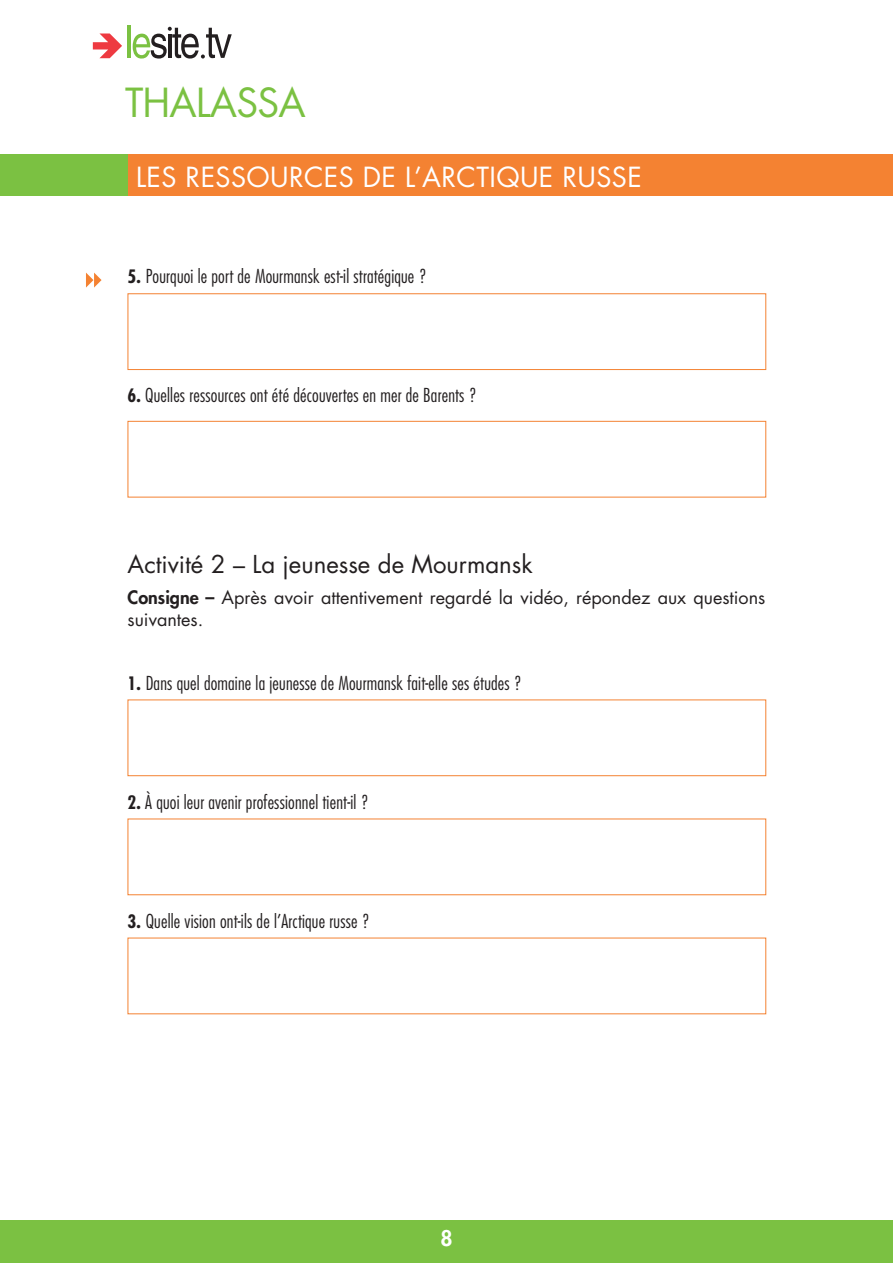
<style>
.page{position:relative;width:893px;height:1263px;background:#fff}
.page>*{position:absolute;margin:0;border:0;box-sizing:border-box;transform-origin:0 0}
.t1{font:39px "Futura Std";letter-spacing:-.02em;color:#7bc142}
.t2{font:27px "Futura Std";letter-spacing:.015em;color:#fff}
.t3{font:24px "Futura Std";color:#231f20}
.t4{font:800 21px "Futura Std";color:#fff}
.t5{font:300 condensed 18.75px "Futura Std";letter-spacing:.01em;color:#231f20}
.t6{font:18px/22.5px "Futura Std";color:#231f20}
.s1{font-weight:700;font-size:18px}
.s2{font-weight:800}
</style>
<div class="page">
<div style="left:0;top:1220px;width:893px;height:43px;background:#7bc142"></div>
<div style="left:128px;top:153px;width:765px;height:43px;background:#f48232"></div>
<div style="left:0;top:153px;width:128px;height:43px;background:#7bc142"></div>
<svg style="left:93px;top:33px;width:29px;height:25px"></svg>
<hr style="left:128px;top:26px;width:3px;height:32px;background:#7bc142">
<svg style="left:133px;top:27px;width:99px;height:32px"></svg>
<div style="left:128px;top:293px;width:638px;height:77px;border:1px solid #f48232"></div>
<div style="left:128px;top:421px;width:638px;height:76px;border:1px solid #f48232"></div>
<div style="left:128px;top:699px;width:638px;height:77px;border:1px solid #f48232"></div>
<div style="left:128px;top:819px;width:638px;height:76px;border:1px solid #f48232"></div>
<svg style="left:86px;top:273px;width:16px;height:15px"></svg>
<h1 class="t1" style="left:125px;top:78px;width:177px">Thalassa</h1>
<h2 class="t2" style="left:136px;top:160px;width:507px">Les ressources de l’Arctique russe</h2>
<p class="t5" style="left:128px;top:265px;width:301px"><span class="s1">5.</span> Pourquoi le port de Mourmansk est-il stratégique ?</p>
<p class="t5" style="left:128px;top:384px;width:351px"><span class="s1">6.</span> Quelles ressources ont été découvertes en mer de Barents ?</p>
<p class="t3" style="left:128px;top:548px;width:407px">Activité 2 – La jeunesse de Mourmansk</p>
<p class="t6" style="left:128px;top:586px;width:639px"><span class="s2">Consigne –</span> Après avoir attentivement regardé la vidéo, répondez aux questions suivantes.</p>
<p class="t5" style="left:128px;top:671px;width:396px"><span class="s1">1.</span> Dans quel domaine la jeunesse de Mourmansk fait-elle ses études ?</p>
<p class="t5" style="left:128px;top:790px;width:243px"><span class="s1">2.</span> À quoi leur avenir professionnel tient-il ?</p>
<p class="t5" style="left:128px;top:910px;width:244px"><span class="s1">3.</span> Quelle vision ont-ils de l’Arctique russe ?</p>
<p class="t4" style="left:440px;top:1225px;width:14px">8</p>
</div>
